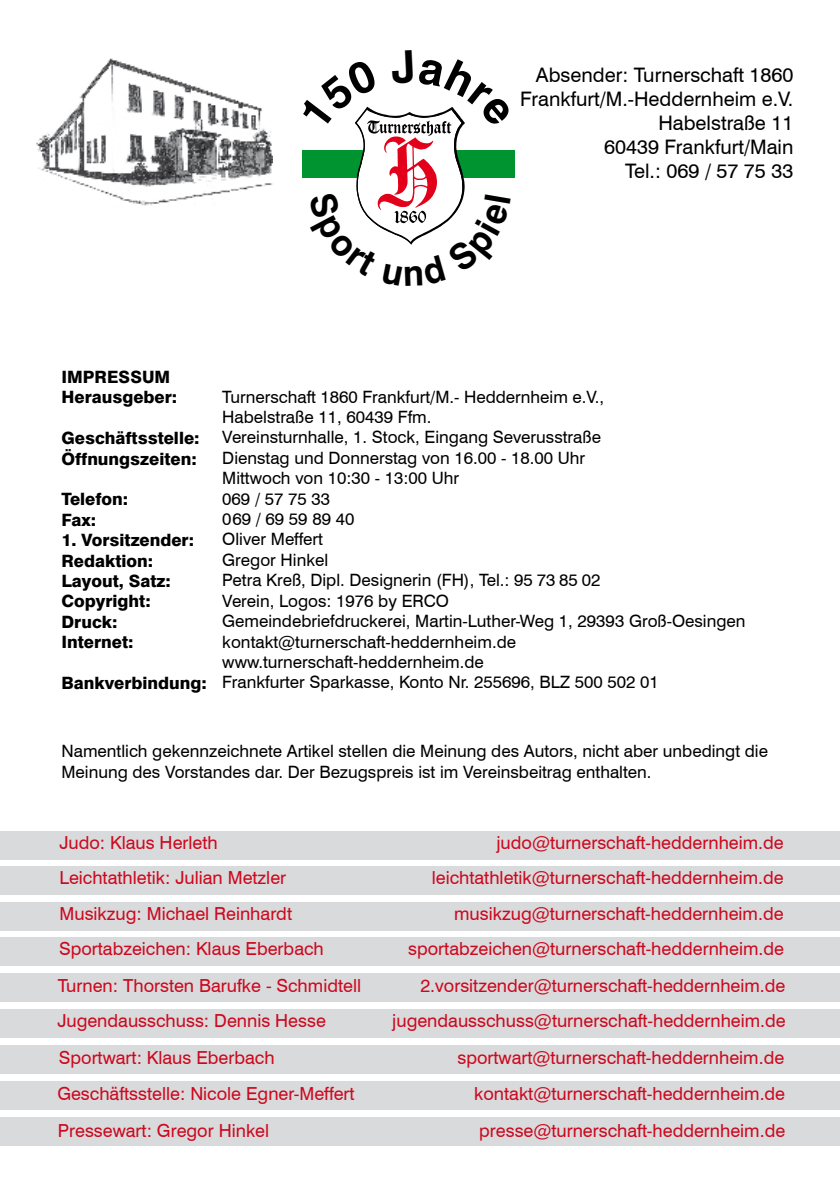
<style>
.page{position:relative;width:840px;height:1191px;background:#fff}
.page>*{position:absolute;margin:0;border:0;box-sizing:border-box;transform-origin:0 0}
.t1{font:20px/24px "Swiss 721 BT";color:#000;text-align:right}
.t2{font:18px "Swiss 721 BT";color:#cd071e}
.t3{font:17px/20.4px "Swiss 721 BT";color:#000}
.t4{font:800 17px/20.4px "Swiss 721 BT";color:#000}
</style>
<div class="page">
<div style="left:0;top:866px;width:839px;height:28px;background:#d9dadb"></div>
<div style="left:0;top:901px;width:839px;height:29px;background:#d9dadb"></div>
<div style="left:0;top:937px;width:839px;height:29px;background:#d9dadb"></div>
<div style="left:0;top:973px;width:839px;height:29px;background:#d9dadb"></div>
<div style="left:0;top:1009px;width:839px;height:29px;background:#d9dadb"></div>
<div style="left:0;top:1045px;width:839px;height:29px;background:#d9dadb"></div>
<div style="left:0;top:1081px;width:839px;height:28px;background:#d9dadb"></div>
<div style="left:0;top:1117px;width:839px;height:28px;background:#d9dadb"></div>
<img style="left:36px;top:58px;width:236px;height:148px">
<div style="left:0;top:831px;width:839px;height:28px;background:#d9dadb"></div>
<svg style="left:302px;top:106px;width:210px;height:139px"></svg>
<p class="t1" style="left:520px;top:62px;width:274px">Absender: Turnerschaft 1860<br>Frankfurt/M.-Heddernheim e.V.<br>Habelstraße 11<br>60439 Frankfurt/Main<br>Tel.: 069 / 57 75 33</p>
<p class="t4" style="left:61px;top:366px;width:117px">IMPRESSUM<br>Herausgeber:</p>
<p class="t4" style="left:61px;top:428px;width:139px">Geschäftsstelle:<br>Öffnungszeiten:</p>
<p class="t4" style="left:61px;top:489px;width:68px">Telefon:<br>Fax:</p>
<p class="t4" style="left:61px;top:530px;width:134px">1. Vorsitzender:<br>Redaktion:<br>Layout, Satz:<br>Copyright:<br>Druck:<br>Internet:</p>
<p class="t4" style="left:61px;top:672px;width:147px">Bankverbindung:</p>
<p class="t3" style="left:222px;top:386px;width:524px">Turnerschaft 1860 Frankfurt/M.- Heddernheim e.V.,<br>Habelstraße 11, 60439 Ffm.<br>Vereinsturnhalle, 1. Stock, Eingang Severusstraße<br>Dienstag und Donnerstag von 16.00 - 18.00 Uhr<br>Mittwoch von 10:30 - 13:00 Uhr<br>069 / 57 75 33<br>069 / 69 59 89 40<br>Oliver Meffert<br>Gregor Hinkel<br>Petra Kreß, Dipl. Designerin (FH), Tel.: 95 73 85 02<br>Verein, Logos: 1976 by ERCO<br>Gemeindebriefdruckerei, Martin-Luther-Weg 1, 29393 Groß-Oesingen kontakt@turnerschaft-heddernheim.de www.turnerschaft-heddernheim.de<br>Frankfurter Sparkasse, Konto Nr. 255696, BLZ 500 502 01</p>
<p class="t3" style="left:61px;top:741px;width:707px">Namentlich gekennzeichnete Artikel stellen die Meinung des Autors, nicht aber unbedingt die<br>Meinung des Vorstandes dar. Der Bezugspreis ist im Vereinsbeitrag enthalten.</p>
<p class="t2" style="left:59px;top:831px;width:160px">Judo: Klaus Herleth</p>
<p class="t2" style="left:496px;top:831px;width:289px">judo@turnerschaft-heddernheim.de</p>
<p class="t2" style="left:59px;top:867px;width:228px">Leichtathletik: Julian Metzler</p>
<p class="t2" style="left:431px;top:867px;width:353px">leichtathletik@turnerschaft-heddernheim.de</p>
<p class="t2" style="left:59px;top:902px;width:234px">Musikzug: Michael Reinhardt</p>
<p class="t2" style="left:454px;top:902px;width:331px">musikzug@turnerschaft-heddernheim.de</p>
<p class="t2" style="left:59px;top:937px;width:266px">Sportabzeichen: Klaus Eberbach</p>
<p class="t2" style="left:408px;top:937px;width:377px">sportabzeichen@turnerschaft-heddernheim.de</p>
<p class="t2" style="left:58px;top:974px;width:305px">Turnen: Thorsten Barufke - Schmidtell</p>
<p class="t2" style="left:420px;top:974px;width:366px">2.vorsitzender@turnerschaft-heddernheim.de</p>
<p class="t2" style="left:57px;top:1010px;width:270px">Jugendausschuss: Dennis Hesse</p>
<p class="t2" style="left:392px;top:1010px;width:395px">jugendausschuss@turnerschaft-heddernheim.de</p>
<p class="t2" style="left:59px;top:1047px;width:217px">Sportwart: Klaus Eberbach</p>
<p class="t2" style="left:457px;top:1047px;width:328px">sportwart@turnerschaft-heddernheim.de</p>
<p class="t2" style="left:57px;top:1082px;width:298px">Geschäftsstelle: Nicole Egner-Meffert</p>
<p class="t2" style="left:474px;top:1082px;width:312px">kontakt@turnerschaft-heddernheim.de</p>
<p class="t2" style="left:58px;top:1119px;width:213px">Pressewart: Gregor Hinkel</p>
<p class="t2" style="left:479px;top:1119px;width:307px">presse@turnerschaft-heddernheim.de</p>
</div>
